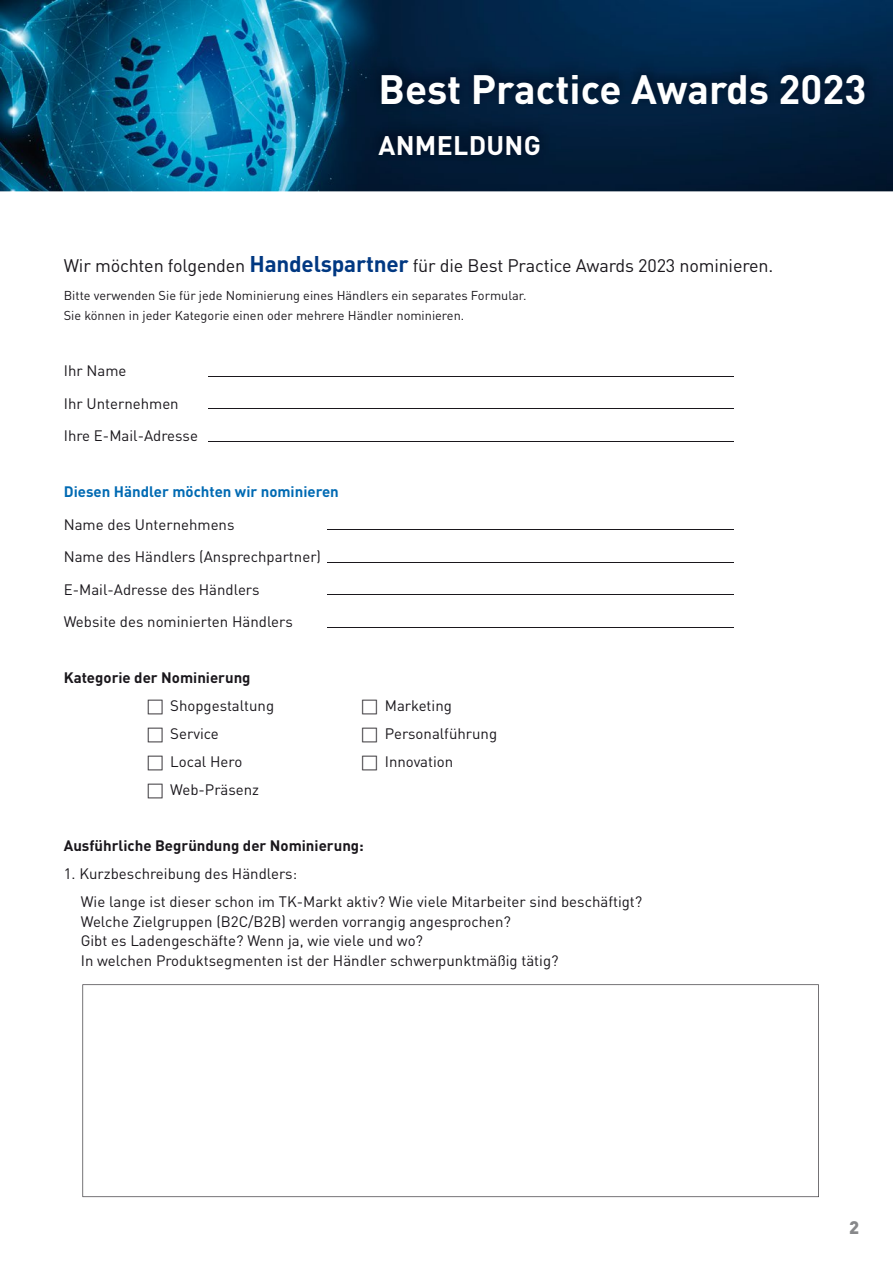
<style>
.page{position:relative;width:893px;height:1263px;background:#fff}
.page>*{position:absolute;margin:0;border:0;box-sizing:border-box;transform-origin:0 0}
.t1{font:700 40.5px "DINOT";color:#fff}
.t2{font:700 26.55px "DINOT";letter-spacing:.01em;color:#fff}
.t3{font:18px "DINOT";letter-spacing:-.01em;color:#1a171c}
.t4{font:900 18px "DINOT";color:#87888a}
.t5{font:15px/32.5px "DINOT";color:#1a171c}
.t6{font:700 15px "DINOT";color:#1a171c}
.t7{font:700 15px "DINOT";color:#006ab3}
.t8{font:12.75px/19.5px "DINOT";color:#1a171c}
.s1{font-weight:700;font-size:22.5px;color:#003882}
</style>
<div class="page">
<img style="left:0;top:0;width:893px;height:191px">
<img style="left:366px;top:57px;width:512px;height:107px">
<hr style="left:208px;top:376px;width:525px;height:1px;background:#1a171c">
<hr style="left:208px;top:409px;width:525px;height:1px;background:#1a171c">
<hr style="left:208px;top:441px;width:525px;height:1px;background:#1a171c">
<hr style="left:327px;top:530px;width:406px;height:1px;background:#1a171c">
<hr style="left:327px;top:562px;width:406px;height:1px;background:#1a171c">
<hr style="left:327px;top:595px;width:406px;height:1px;background:#1a171c">
<hr style="left:327px;top:627px;width:406px;height:1px;background:#1a171c">
<svg style="left:83px;top:984px;width:736px;height:213px"></svg>
<h1 class="t1" style="left:378px;top:63px;width:490px">Best Practice Awards 2023</h1>
<h2 class="t2" style="left:379px;top:128px;width:164px">ANMELDUNG</h2>
<p class="t3" style="left:64px;top:255px;width:711px">Wir möchten folgenden <span class="s1">Handelspartner</span> für die Best Practice Awards 2023 nominieren.</p>
<p class="t8" style="left:64px;top:286px;width:464px">Bitte verwenden Sie für jede Nominierung eines Händlers ein separates Formular.<br>Sie können in jeder Kategorie einen oder mehrere Händler nominieren.</p>
<p class="t5" style="left:64px;top:354px;width:136px">Ihr Name<br>Ihr Unternehmen<br>Ihre E-Mail-Adresse</p>
<p class="t7" style="left:64px;top:482px;width:277px">Diesen Händler möchten wir nominieren</p>
<p class="t5" style="left:64px;top:508px;width:259px">Name des Unternehmens<br>Name des Händlers (Ansprechpartner)<br>E-Mail-Adresse des Händlers<br>Website des nominierten Händlers</p>
<p class="t6" style="left:64px;top:668px;width:188px">Kategorie der Nominierung</p>
<p class="t5" style="left:148px;top:689px;width:128px">□ Shopgestaltung</p>
<p class="t5" style="left:362px;top:689px;width:91px">□ Marketing</p>
<p class="t5" style="left:148px;top:717px;width:73px">□ Service</p>
<p class="t5" style="left:362px;top:717px;width:136px">□ Personalführung</p>
<p class="t5" style="left:148px;top:745px;width:96px">□ Local Hero</p>
<p class="t5" style="left:362px;top:745px;width:93px">□ Innovation</p>
<p class="t5" style="left:148px;top:773px;width:113px">□ Web-Präsenz</p>
<p class="t6" style="left:64px;top:836px;width:302px">Ausführliche Begründung der Nominierung:</p>
<p class="t5" style="left:81px;top:859px;width:563px;line-height:28px;text-indent:-17px">1. Kurzbeschreibung des Händlers:<br>Wie lange ist dieser schon im TK-Markt aktiv? Wie viele Mitarbeiter sind beschäftigt?</p>
<p class="t5" style="left:81px;top:911px;width:479px;line-height:19.5px">Welche Zielgruppen (B2C/B2B) werden vorrangig angesprochen?<br>Gibt es Ladengeschäfte? Wenn ja, wie viele und wo?<br>In welchen Produktsegmenten ist der Händler schwerpunktmäßig tätig?</p>
<p class="t4" style="left:849px;top:1216px;width:12px">2</p>
</div>
